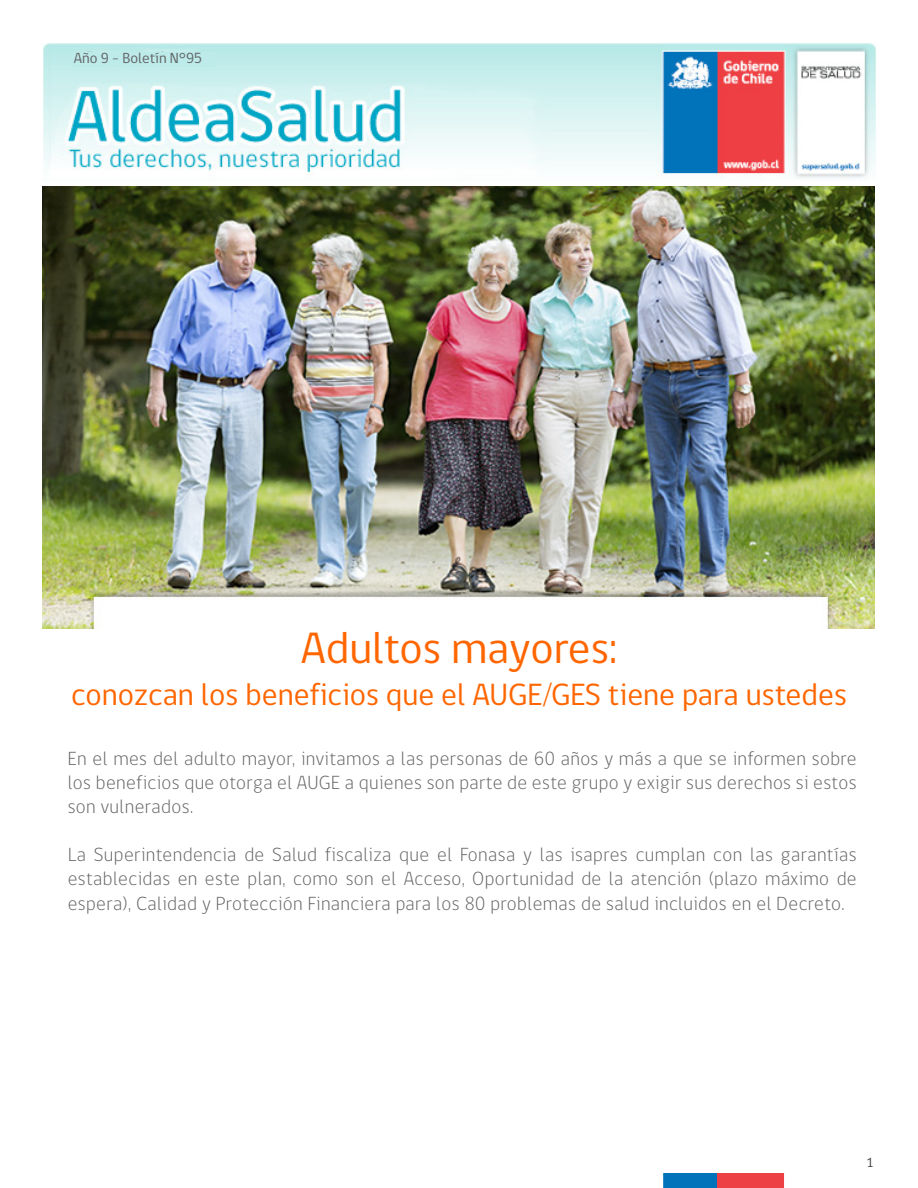
<style>
.page{position:relative;width:918px;height:1188px;background:#fff}
.page>*{position:absolute;margin:0;border:0;box-sizing:border-box;transform-origin:0 0}
.t1{font:45px "gob CL";color:#f60}
.t2{font:31.5px "gob CL";color:#f60}
.Texto_normal{font:300 19.5px/24px "gob CL";letter-spacing:.02em;color:#636366;text-align:justify}
.t3{font:15px "gob CL";color:#636366}
.t4{font:13.5px "gob CL";color:#3f3e3f}
</style>
<div class="page">
<svg style="left:663px;top:1173px;width:121px;height:15px;background:#835678"></svg>
<img style="left:43px;top:43px;width:833px;height:145px">
<div style="left:71px;top:52px;width:143px;height:15px;background:#bdebe9"></div>
<img style="left:43px;top:186px;width:831px;height:442px">
<p class="t3" style="left:74px;top:48px;width:130px">Año 9 - Boletín N°95</p>
<p class="t1" style="left:301px;top:618px;width:318px">Adultos mayores:</p>
<p class="t2" style="left:71px;top:673px;width:777px">conozcan los beneficios que el AUGE/GES tiene para ustedes</p>
<p class="Texto_normal" style="left:68px;top:747px;width:791px">En el mes del adulto mayor, invitamos a las personas de 60 años y más a que se informen sobre los beneficios que otorga el AUGE a quienes son parte de este grupo y exigir sus derechos si estos son vulnerados.</p>
<p class="Texto_normal" style="left:68px;top:842px;width:791px;line-height:24.8px">La Superintendencia de Salud fiscaliza que el Fonasa y las isapres cumplan con las garantías establecidas en este plan, como son el Acceso, Oportunidad de la atención (plazo máximo de espera), Calidad y Protección Financiera para los 80 problemas de salud incluidos en el Decreto.</p>
<p class="t4" style="left:866px;top:1153px;width:9px">1</p>
</div>
